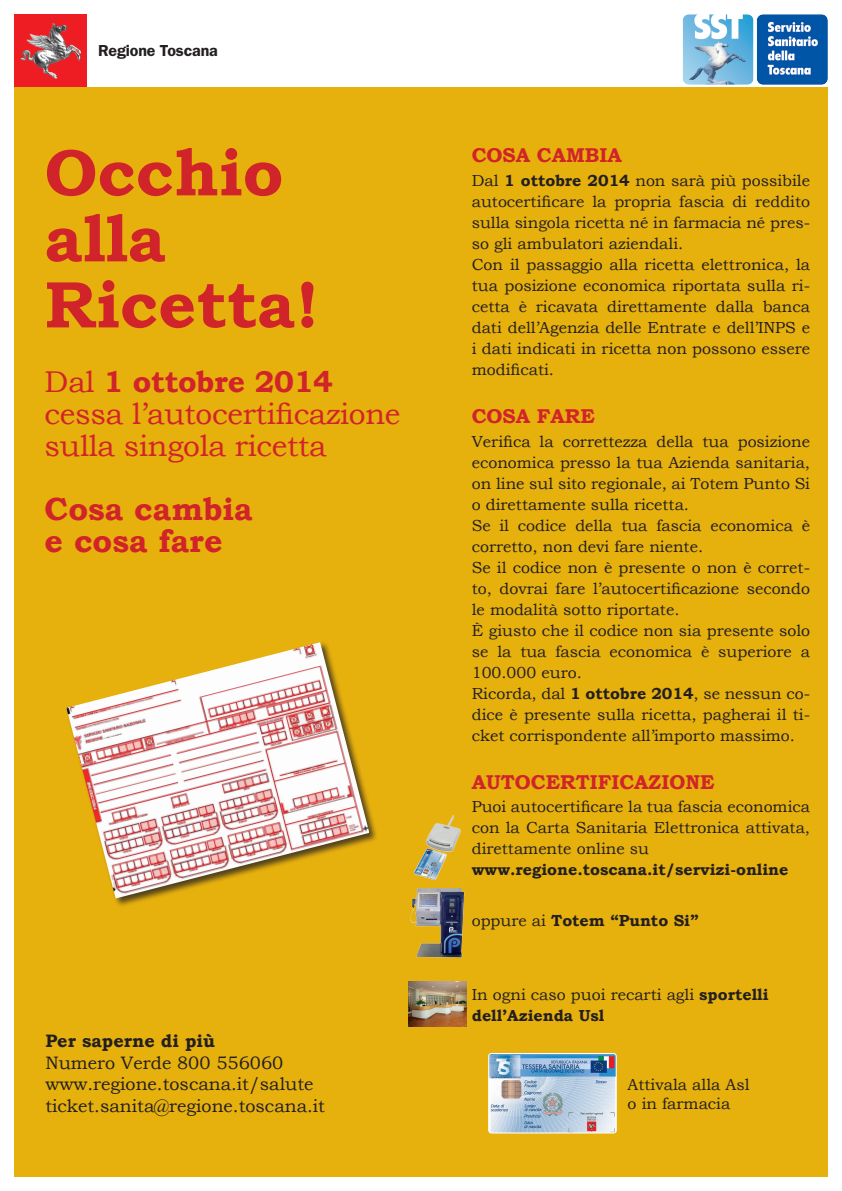
<style>
.page{position:relative;width:842px;height:1191px;background:#fff}
.page>*{position:absolute;margin:0;border:0;box-sizing:border-box;transform-origin:0 0}
.t1{font:700 66px/66px "Bookman Old Style";color:#d1232a}
.t2{font:700 32px/32px "Bookman Old Style";color:#d1232a}
.t3{font:30px/32px "Bookman Old Style";letter-spacing:-.01em;color:#d1232a}
.t4{font:700 20px "Bookman Old Style";color:#d1232a}
.t5{font:18px/21.6px "Bookman Old Style";color:#231f20}
.t6{font:700 18px "Bookman Old Style";color:#231f20}
.t7{font:16px/21px "Bookman Old Style";color:#231f20}
.t8{font:700 16px "Bookman Old Style";color:#231f20}
.t9{font:600 16px "ITC Franklin Gothic Std";letter-spacing:-.01em;color:#231f20}
.s1{font-weight:700}
.s2{font-weight:400}
</style>
<div class="page">
<div style="left:14px;top:87px;width:814px;height:1089px;background:#e6b00d"></div>
<img style="left:14px;top:14px;width:73px;height:73px">
<img style="left:683px;top:14px;width:64px;height:68px">
<img style="left:490px;top:1055px;width:125px;height:76px">
<div style="left:488px;top:1053px;width:129px;height:80px;border:1px solid #fff;border-radius:3px"></div>
<div style="left:66px;top:641px;width:312px;height:266px;background:#231f20;opacity:.75"></div>
<img style="left:66px;top:642px;width:303px;height:256px">
<img style="left:413px;top:816px;width:48px;height:64px">
<img style="left:410px;top:887px;width:55px;height:71px">
<img style="left:408px;top:981px;width:58px;height:45px">
<p class="t9" style="left:98px;top:41px;width:121px">Regione Toscana</p>
<h1 class="t1" style="left:45px;top:139px;width:276px">Occhio alla<br>Ricetta!</h1>
<h3 class="t3" style="left:45px;top:365px;width:357px">Dal <span class="s1">1 ottobre 2014 </span>cessa l’autocertificazione sulla singola ricetta</h3>
<h2 class="t2" style="left:45px;top:492px;width:210px">Cosa cambia e cosa fare</h2>
<p class="t6" style="left:45px;top:1027px;width:171px">Per saperne di più</p>
<p class="t5" style="left:45px;top:1051px;width:281px">Numero Verde 800 556060 www.regione.toscana.it/salute ticket.sanita@regione.toscana.it</p>
<p class="t4" style="left:472px;top:141px;width:152px">COSA CAMBIA</p>
<p class="t7" style="left:472px;top:170px;width:340px">Dal <span class="s1">1 ottobre 2014</span> non sarà più possibile autocertificare la propria fascia di reddito sulla singola ricetta né in farmacia né pres&shy;so gli ambulatori aziendali.<br>Con il passaggio alla ricetta elettronica, la tua posizione economica riportata sulla ri&shy;cetta è ricavata direttamente dalla banca dati dell’Agenzia delle Entrate e dell’INPS e i dati indicati in ricetta non possono essere modificati.</p>
<p class="t4" style="left:472px;top:402px;width:125px">COSA FARE</p>
<p class="t7" style="left:472px;top:431px;width:340px">Verifica la correttezza della tua posizione economica presso la tua Azienda sanitaria, on line sul sito regionale, ai Totem Punto Si o direttamente sulla ricetta.<br>Se il codice della tua fascia economica è corretto, non devi fare niente.<br>Se il codice non è presente o non è corret&shy;to, dovrai fare l’autocertificazione secondo le modalità sotto riportate.<br>È giusto che il codice non sia presente solo se la tua fascia economica è superiore a 100.000 euro.<br>Ricorda, dal <span class="s1">1 ottobre 2014</span>, se nessun co&shy;dice è presente sulla ricetta, pagherai il ti&shy;cket corrispondente all’importo massimo.</p>
<p class="t4" style="left:472px;top:767px;width:244px">AUTOCERTIFICAZIONE</p>
<p class="t7" style="left:472px;top:796px;width:340px;text-align:justify">Puoi autocertificare la tua fascia economica con la Carta Sanitaria Elettronica attivata, direttamente online su</p>
<p class="t8" style="left:472px;top:858px;width:318px">www.regione.toscana.it/servizi-online</p>
<p class="t8" style="left:472px;top:909px;width:228px"><span class="s2">oppure ai</span> Totem “Punto Si”</p>
<p class="t7" style="left:472px;top:984px;width:298px">In ogni caso puoi recarti agli <span class="s1">sportelli dell’Azienda Usl</span></p>
<p class="t7" style="left:628px;top:1074px;width:123px;line-height:19.2px">Attivala alla Asl o in farmacia</p>
</div>
